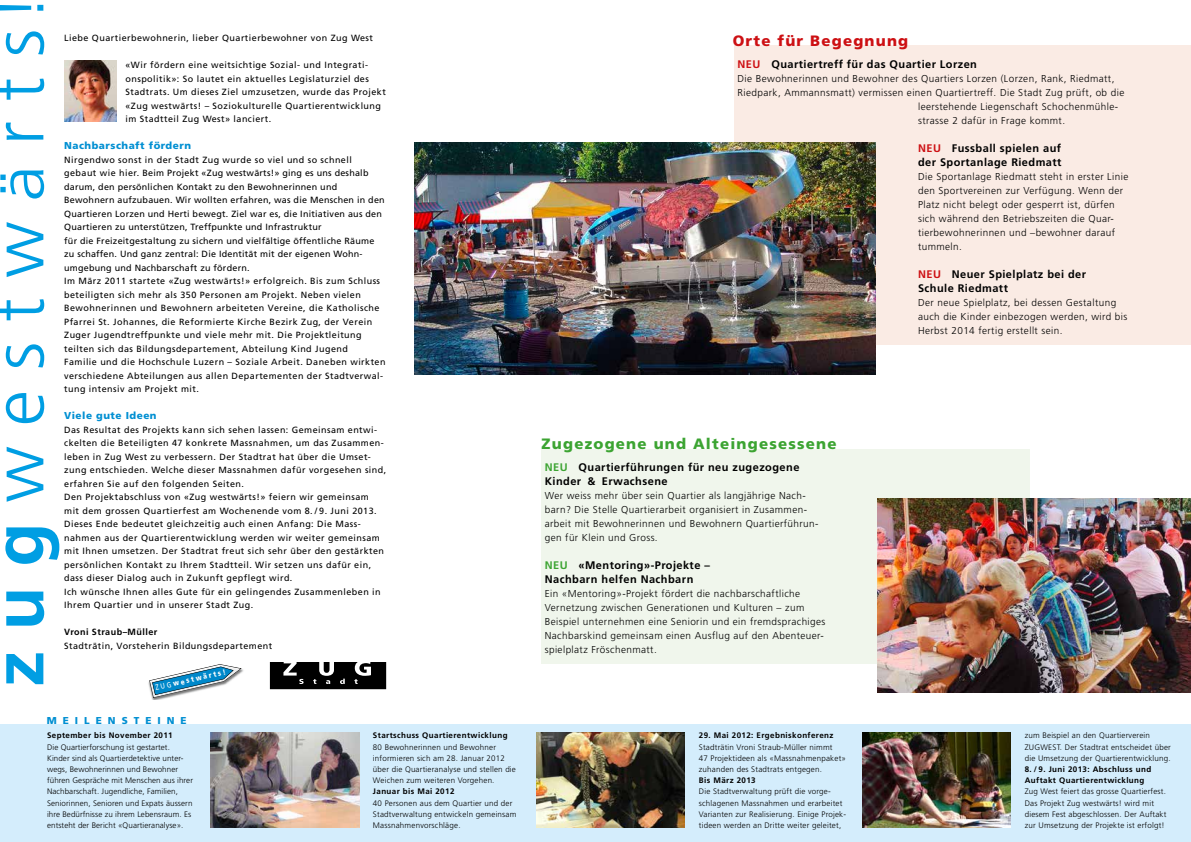
<style>
.page{position:relative;width:1191px;height:842px;background:#fff}
.page>*{position:absolute;margin:0;border:0;box-sizing:border-box;transform-origin:0 0}
.t1{font:300 72px "Frutiger";letter-spacing:.28em;color:#009ee3}
.t2{font:900 15px "Frutiger";letter-spacing:.08em;color:#3ca432}
.t3{font:900 15px "Frutiger";letter-spacing:.08em;color:#cd1013}
.t4{font:700 11px/14px "Frutiger";letter-spacing:.04em;color:#000}
.t5{font:300 10px/14px "Frutiger";letter-spacing:.04em;color:#000}
.t6{font:900 10px "Frutiger";letter-spacing:.05em;color:#008fd2}
.t7{font:900 10px "Frutiger";letter-spacing:.6em;color:#008fd2}
.t8{font:9px/13.5px "Frutiger";letter-spacing:.05em;color:#000}
.t9{font:700 9px "Frutiger";letter-spacing:.05em;color:#000}
.t10{font:300 8px/11.2px "Frutiger";letter-spacing:.025em;color:#000}
.t11{font:700 8px/11.2px "Frutiger";letter-spacing:.05em;color:#000}
.t12{font:900 7.6px "Frutiger";color:#fff;scale:.82 1}
.s1{font-weight:700}
.s2{font-size:63.4px}
.s3{font-weight:400}
.s4{color:#cd1013}
.s5{color:#3ca432}
</style>
<div class="page">
<div style="left:0;top:724px;width:1191px;height:118px;background:#d4edfc"></div>
<img style="left:211px;top:733px;width:148px;height:95px">
<img style="left:536px;top:733px;width:148px;height:95px">
<img style="left:862px;top:733px;width:148px;height:95px">
<div style="left:734px;top:45px;width:457px;height:300px;background:#faebe4"></div>
<img style="left:415px;top:143px;width:460px;height:232px">
<img style="left:148px;top:669px;width:96px;height:31px">
<svg style="left:149px;top:664px;width:93px;height:34px"></svg>
<svg style="left:270px;top:662px;width:116px;height:27px;background:#232323"></svg>
<img style="left:64px;top:61px;width:53px;height:61px">
<div style="left:542px;top:449px;width:488px;height:214px;background:#f0f6ec"></div>
<img style="left:877px;top:498px;width:314px;height:194px">
<h1 class="t1" style="left:-22px;top:687px;width:694px;rotate:-90deg"><span class="s1">zug</span>westw<span class="s2">ä</span>rts!</h1>
<p class="t8" style="left:64px;top:31px;width:310px">Liebe Quartierbewohnerin, lieber Quartierbewohner von Zug West</p>
<p class="t8" style="left:125px;top:58px;width:262px">«Wir fördern eine weitsichtige Sozial- und Integrati&shy;onspolitik»: So lautet ein aktuelles Legislaturziel des Stadtrats. Um dieses Ziel umzusetzen, wurde das Projekt «Zug westwärts! – Soziokulturelle Quartierentwicklung im Stadtteil Zug West» lanciert.</p>
<p class="t6" style="left:64px;top:139px;width:128px">Nachbarschaft fördern</p>
<p class="t8" style="left:64px;top:153px;width:323px">Nirgendwo sonst in der Stadt Zug wurde so viel und so schnell gebaut wie hier. Beim Projekt «Zug westwärts!» ging es uns deshalb darum, den persönlichen Kontakt zu den Bewohnerinnen und Bewohnern aufzubauen. Wir wollten erfahren, was die Menschen in den Quartieren Lorzen und Herti bewegt. Ziel war es, die Initiativen aus den Quartieren zu unterstützen, Treffpunkte und Infrastruktur<br>für die Freizeitgestaltung zu sichern und vielfältige öffentliche Räume zu schaffen. Und ganz zentral: Die Identität mit der eigenen Wohn&shy;umgebung und Nachbarschaft zu fördern.<br>Im März 2011 startete «Zug westwärts!» erfolgreich. Bis zum Schluss beteiligten sich mehr als 350 Personen am Projekt. Neben vielen Bewohnerinnen und Bewohnern arbeiteten Vereine, die Katholische Pfarrei St. Johannes, die Reformierte Kirche Bezirk Zug, der Verein Zuger Jugendtreffpunkte und viele mehr mit. Die Projektleitung teilten sich das Bildungsdepartement, Abteilung Kind Jugend<br>Familie und die Hochschule Luzern – Soziale Arbeit. Daneben wirkten verschiedene Abteilungen aus allen Departementen der Stadtverwal&shy;tung intensiv am Projekt mit.</p>
<p class="t6" style="left:64px;top:409px;width:94px">Viele gute Ideen</p>
<p class="t8" style="left:64px;top:423px;width:323px">Das Resultat des Projekts kann sich sehen lassen: Gemeinsam entwi&shy;ckelten die Beteiligten 47 konkrete Massnahmen, um das Zusammen&shy;leben in Zug West zu verbessern. Der Stadtrat hat über die Umset&shy;zung entschieden. Welche dieser Massnahmen dafür vorgesehen sind, erfahren Sie auf den folgenden Seiten.<br>Den Projektabschluss von «Zug westwärts!» feiern wir gemeinsam<br>mit dem grossen Quartierfest am Wochenende vom 8. / 9. Juni 2013.<br>Dieses Ende bedeutet gleichzeitig auch einen Anfang: Die Mass&shy;nahmen aus der Quartierentwicklung werden wir weiter gemeinsam mit Ihnen umsetzen. Der Stadtrat freut sich sehr über den gestärkten persönlichen Kontakt zu Ihrem Stadtteil. Wir setzen uns dafür ein, dass dieser Dialog auch in Zukunft gepflegt wird.<br>Ich wünsche Ihnen alles Gute für ein gelingendes Zusammenleben in Ihrem Quartier und in unserer Stadt Zug.</p>
<p class="t9" style="left:64px;top:627px;width:95px">Vroni Straub–Müller</p>
<p class="t8" style="left:64px;top:639px;width:210px">Stadträtin, Vorsteherin Bildungsdepartement</p>
<p class="t12" style="left:154px;top:683px;width:89px;rotate:-13deg"><span class="s3">ZUG</span>westwärts!</p>
<p class="t7" style="left:47px;top:715px;width:141px">MEILENSTEINE</p>
<p class="t11" style="left:47px;top:730px;width:127px">September bis November 2011</p>
<p class="t10" style="left:47px;top:741px;width:147px">Die Quartierforschung ist gestartet.<br>Kinder sind als Quartierdetektive unter&shy;wegs, Bewohnerinnen und Bewohner führen Gespräche mit Menschen aus ihrer Nachbarschaft. Jugendliche, Familien, Seniorinnen, Senioren und Expats äussern ihre Bedürfnisse zu ihrem Lebensraum. Es entsteht der Bericht «Quartieranalyse».</p>
<p class="t11" style="left:373px;top:730px;width:136px">Startschuss Quartierentwicklung</p>
<p class="t10" style="left:373px;top:741px;width:144px">80 Bewohnerinnen und Bewohner informieren sich am 28. Januar 2012 über die Quartieranalyse und stellen die Weichen zum weiteren Vorgehen.</p>
<p class="t11" style="left:373px;top:786px;width:83px">Januar bis Mai 2012</p>
<p class="t10" style="left:373px;top:797px;width:145px">40 Personen aus dem Quartier und der<br>Stadtverwaltung entwickeln gemeinsam<br>Massnahmenvorschläge.</p>
<h2 class="t3" style="left:732px;top:31px;width:177px">Orte für Begegnung</h2>
<p class="t4" style="left:737px;top:57px;width:241px"><span class="s4">NEU</span> Quartiertreff für das Quartier Lorzen</p>
<p class="t5" style="left:737px;top:71px;width:378px">Die Bewohnerinnen und Bewohner des Quartiers Lorzen (Lorzen, Rank, Riedmatt,</p>
<p class="t5" style="left:737px;top:85px;width:388px">Riedpark, Ammannsmatt) vermissen einen Quartiertreff. Die Stadt Zug prüft, ob die</p>
<p class="t5" style="left:918px;top:99px;width:202px">leerstehende Liegenschaft Schochenmühle-</p>
<p class="t5" style="left:918px;top:113px;width:149px">strasse 2 dafür in Frage kommt.</p>
<p class="t4" style="left:918px;top:141px;width:145px"><span class="s4">NEU</span> Fussball spielen auf der Sportanlage Riedmatt</p>
<p class="t5" style="left:918px;top:169px;width:212px">Die Sportanlage Riedmatt steht in erster Linie den Sportvereinen zur Verfügung. Wenn der Platz nicht belegt oder gesperrt ist, dürfen sich während den Betriebszeiten die Quar&shy;tierbewohnerinnen und –bewohner darauf tummeln.</p>
<p class="t4" style="left:918px;top:267px;width:170px"><span class="s4">NEU</span> Neuer Spielplatz bei der<br>Schule Riedmatt</p>
<p class="t5" style="left:918px;top:295px;width:211px">Der neue Spielplatz, bei dessen Gestaltung auch die Kinder einbezogen werden, wird bis<br>Herbst 2014 fertig erstellt sein.</p>
<h2 class="t2" style="left:541px;top:434px;width:296px">Zugezogene und Alteingesessene</h2>
<p class="t4" style="left:545px;top:460px;width:256px"><span class="s5">NEU</span> Quartierführungen für neu zugezogene<br>Kinder &amp; Erwachsene</p>
<p class="t5" style="left:545px;top:489px;width:275px">Wer weiss mehr über sein Quartier als langjährige Nach&shy;barn? Die Stelle Quartierarbeit organisiert in Zusammen&shy;arbeit mit Bewohnerinnen und Bewohnern Quartierführun&shy;gen für Klein und Gross.</p>
<p class="t4" style="left:545px;top:558px;width:167px"><span class="s5">NEU</span> «Mentoring»-Projekte –<br>Nachbarn helfen Nachbarn</p>
<p class="t5" style="left:545px;top:587px;width:282px">Ein «Mentoring»-Projekt fördert die nachbarschaftliche Vernetzung zwischen Generationen und Kulturen – zum Beispiel unternehmen eine Seniorin und ein fremdsprachiges Nachbarskind gemeinsam einen Ausflug auf den Abenteuer&shy;spielplatz Fröschenmatt.</p>
<p class="t11" style="left:699px;top:730px;width:136px">29. Mai 2012: Ergebniskonferenz</p>
<p class="t10" style="left:699px;top:741px;width:149px">Stadträtin Vroni Straub-Müller nimmt<br>47 Projektideen als «Massnahmenpaket» zuhanden des Stadtrats entgegen.</p>
<p class="t11" style="left:699px;top:775px;width:58px">Bis März 2013</p>
<p class="t10" style="left:699px;top:786px;width:149px">Die Stadtverwaltung prüft die vorge&shy;schlagenen Massnahmen und erarbeitet Varianten zur Realisierung. Einige Projek&shy;tideen werden an Dritte weiter geleitet,</p>
<p class="t10" style="left:1024px;top:730px;width:148px">zum Beispiel an den Quartierverein<br>ZUGWEST. Der Stadtrat entscheidet über die Umsetzung der Quartierentwicklung.</p>
<p class="t11" style="left:1024px;top:764px;width:128px">8. / 9. Juni 2013: Abschluss und<br>Auftakt Quartierentwicklung</p>
<p class="t10" style="left:1024px;top:786px;width:143px">Zug West feiert das grosse Quartierfest.<br>Das Projekt Zug westwärts! wird mit diesem Fest abgeschlossen. Der Auftakt zur Umsetzung der Projekte ist erfolgt!</p>
</div>
